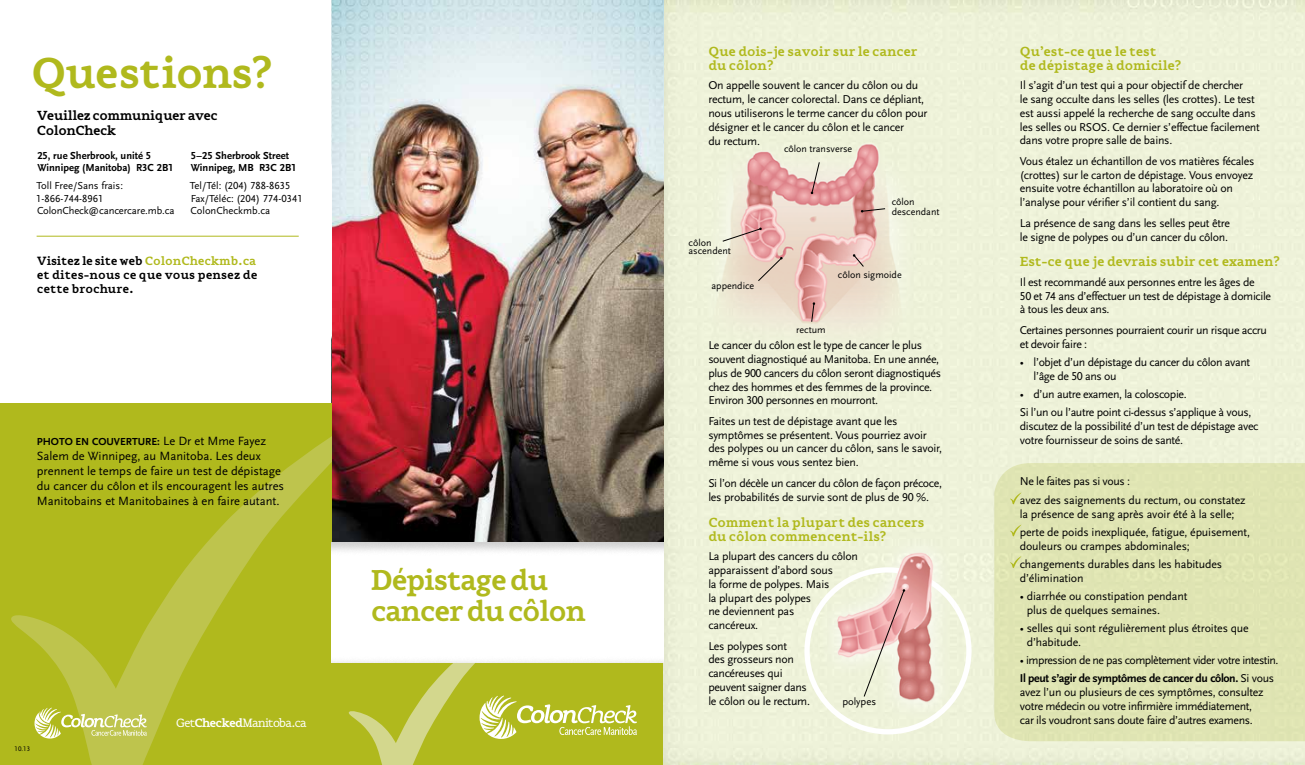
<style>
.page{position:relative;width:1305px;height:765px;background:#fff}
.page>*{position:absolute;margin:0;border:0;box-sizing:border-box;transform-origin:0 0}
.t1{font:700 45px "Flembo Text";letter-spacing:-.04em;color:#b0b91d}
.t2{font:700 30px/31.2px "Flembo Text";letter-spacing:-.05em;color:#b0b91d}
.t3{font:700 13.75px/14.4px "Flembo Text";letter-spacing:-.01em;color:#b0b91d}
.t4{font:700 13.75px/15px "Flembo Text";letter-spacing:-.03em;color:#000}
.t5{font:12.5px/15px "Scala Sans";color:#000}
.t6{font:700 12.5px/13.8px "Flembo Text";color:#000;text-align:justify}
.t7{font:12.5px "Flembo Text";letter-spacing:-.06em;color:#fff}
.t8{font:11.88px/13.8px "Scala Sans";letter-spacing:-.02em;color:#000}
.t9{font:11.88px/18.2px "Scala Sans";letter-spacing:-.04em;color:#000}
.t10{font:700 10.62px/12.5px "Scala Sans";color:#000}
.t11{font:10.62px "Scala Sans";color:#000}
.t12{font:10.62px/12.5px "Scala Sans Caps";color:#000}
.t13{font:10px/10px "Scala Sans";color:#000}
.t14{font:6.88px "Scala Sans Caps";color:#000}
.s1{font-family:"Scala Sans Figures"}
.s2{font-family:"Scala Sans"}
.s3{color:#b0b91d}
.s4{font-weight:400;font-size:12.5px}
.s5{font-weight:700}
.s6{font-family:"Scala Sans Caps"}
</style>
<div class="page">
<div style="left:332px;top:568px;width:331px;height:197px;background:#b0b91d"></div>
<div style="left:663px;top:0;width:642px;height:765px;background:#eef2d9"></div>
<div style="left:804px;top:567px;width:168px;height:167px;border:5px solid #fff;border-radius:50%"></div>
<div style="left:994px;top:463px;width:311px;height:279px;background:#dfe4b3"></div>
<img style="left:332px;top:0;width:331px;height:543px">
<hr style="left:37px;top:236px;width:262px;height:1px;background:#b0b91d">
<img style="left:692px;top:134px;width:229px;height:233px">
<img style="left:812px;top:531px;width:144px;height:190px">
<svg style="left:863px;top:589px;width:42px;height:108px"></svg>
<svg style="left:811px;top:162px;width:9px;height:32px"></svg>
<svg style="left:722px;top:227px;width:40px;height:15px"></svg>
<svg style="left:861px;top:208px;width:25px;height:5px"></svg>
<svg style="left:758px;top:257px;width:25px;height:25px"></svg>
<svg style="left:853px;top:254px;width:11px;height:13px"></svg>
<svg style="left:811px;top:302px;width:4px;height:20px"></svg>
<svg style="left:1010px;top:492px;width:12px;height:12px"></svg>
<svg style="left:1010px;top:524px;width:12px;height:12px"></svg>
<svg style="left:1010px;top:556px;width:12px;height:12px"></svg>
<div style="left:0;top:404px;width:332px;height:361px;background:#b0b91d"></div>
<svg style="left:11px;top:436px;width:321px;height:329px"></svg>
<div style="left:332px;top:543px;width:331px;height:120px;background:#000;opacity:.19"></div>
<svg style="left:348px;top:621px;width:289px;height:144px"></svg>
<svg style="left:35px;top:708px;width:112px;height:31px"></svg>
<h1 class="t1" style="left:31px;top:47px;width:243px">Questions?</h1>
<p class="t4" style="left:37px;top:108px;width:182px">Veuillez communiquer avec<br>ColonCheck</p>
<p class="t10" style="left:37px;top:149px;width:138px"><span class="s1">25,</span> rue Sherbrook, unité <span class="s1">5<br></span>Winnipeg (Manitoba) R<span class="s1">3</span>C <span class="s1">2</span>B<span class="s1">1</span></p>
<p class="t11" style="left:37px;top:180px;width:88px">Toll Free/Sans frais:</p>
<p class="t12" style="left:36px;top:192px;width:69px">1-866-744-8961</p>
<p class="t11" style="left:37px;top:205px;width:139px">ColonCheck@cancercare.mb.ca</p>
<p class="t10" style="left:191px;top:149px;width:107px"><span class="s1">5–25</span> Sherbrook Street<br>Winnipeg, MB R<span class="s1">3</span>C <span class="s1">2</span>B<span class="s1">1</span></p>
<p class="t12" style="left:190px;top:180px;width:114px"><span class="s2">Tel/Tél:</span> (204) 788-8635<br><span class="s2">Fax/Téléc:</span> (204) 774-0341</p>
<p class="t11" style="left:191px;top:205px;width:81px">ColonCheckmb.ca</p>
<p class="t6" style="left:37px;top:254px;width:222px">Visitez le site web <span class="s3">ColonCheckmb.ca </span>et dites-nous ce que vous pensez de cette brochure.</p>
<p class="t10" style="left:37px;top:435px;width:231px">PHOTO EN COUVERTURE: <span class="s4">Le Dr et Mme Fayez</span></p>
<p class="t5" style="left:37px;top:449px;width:249px">Salem de Winnipeg, au Manitoba. Les deux prennent le temps de faire un test de dépistage du cancer du côlon et ils encouragent les autres Manitobains et Manitobaines à en faire autant.</p>
<p class="t14" style="left:15px;top:745px;width:17px">10.13</p>
<p class="t7" style="left:176px;top:716px;width:132px">Get<span class="s5">Checked</span>Manitoba.ca</p>
<h2 class="t2" style="left:371px;top:564px;width:217px">Dépistage du cancer du côlon</h2>
<p class="t3" style="left:708px;top:44px;width:211px">Que dois-je savoir sur le cancer du côlon?</p>
<p class="t8" style="left:708px;top:79px;width:221px">On appelle souvent le cancer du côlon ou du rectum, le cancer colorectal. Dans ce dépliant, nous utiliserons le terme cancer du côlon pour désigner et le cancer du côlon et le cancer<br>du rectum.</p>
<p class="t13" style="left:784px;top:144px;width:70px">côlon transverse</p>
<p class="t13" style="left:689px;top:238px;width:44px;line-height:8.8px">côlon ascendent</p>
<p class="t13" style="left:712px;top:281px;width:44px">appendice</p>
<p class="t13" style="left:892px;top:197px;width:49px">côlon descendant</p>
<p class="t13" style="left:838px;top:270px;width:65px">côlon sigmoide</p>
<p class="t13" style="left:796px;top:325px;width:31px">rectum</p>
<p class="t8" style="left:708px;top:339px;width:234px">Le cancer du côlon est le type de cancer le plus souvent diagnostiqué au Manitoba. En une année, plus de <span class="s6">900</span> cancers du côlon seront diagnostiqués chez des hommes et des femmes de la province.<br>Environ <span class="s6">300</span> personnes en mourront.</p>
<p class="t8" style="left:708px;top:414px;width:235px">Faites un test de dépistage avant que les symptômes se présentent. Vous pourriez avoir des polypes ou un cancer du côlon, sans le savoir, même si vous vous sentez bien.</p>
<p class="t8" style="left:708px;top:476px;width:235px;line-height:14.4px">Si l’on décèle un cancer du côlon de façon précoce, les probabilités de survie sont de plus de <span class="s6">90</span> %.</p>
<p class="t3" style="left:708px;top:515px;width:217px">Comment la plupart des cancers du côlon commencent-ils?</p>
<p class="t8" style="left:708px;top:550px;width:151px">La plupart des cancers du côlon apparaissent d’abord sous<br>la forme de polypes. Mais<br>la plupart des polypes<br>ne deviennent pas<br>cancéreux.</p>
<p class="t8" style="left:708px;top:639px;width:103px">Les polypes sont<br>des grosseurs non cancéreuses qui peuvent saigner dans le côlon ou le rectum.</p>
<p class="t11" style="left:842px;top:696px;width:35px">polypes</p>
<p class="t3" style="left:1020px;top:44px;width:163px">Qu’est-ce que le test<br>de dépistage à domicile?</p>
<p class="t8" style="left:1020px;top:79px;width:242px">Il s’agit d’un test qui a pour objectif de chercher<br>le sang occulte dans les selles (les crottes). Le test est aussi appelé la recherche de sang occulte dans les selles ou RSOS. Ce dernier s’effectue facilement dans votre propre salle de bains.</p>
<p class="t8" style="left:1020px;top:154px;width:236px">Vous étalez un échantillon de vos matières fécales (crottes) sur le carton de dépistage. Vous envoyez ensuite votre échantillon au laboratoire où on l’analyse pour vérifier s’il contient du sang.</p>
<p class="t8" style="left:1020px;top:216px;width:212px">La présence de sang dans les selles peut être le signe de polypes ou d’un cancer du côlon.</p>
<p class="t3" style="left:1020px;top:254px;width:262px">Est-ce que je devrais subir cet examen?</p>
<p class="t8" style="left:1020px;top:275px;width:253px">Il est recommandé aux personnes entre les âges de<br><span class="s6">50</span> et <span class="s6">74</span> ans d’effectuer un test de dépistage à domicile à tous les deux ans.</p>
<p class="t8" style="left:1020px;top:323px;width:249px">Certaines personnes pourraient courir un risque accru et devoir faire :</p>
<p class="t8" style="left:1034px;top:355px;width:218px;text-indent:-14px">• l’objet d’un dépistage du cancer du côlon avant l’âge de <span class="s6">50</span> ans ou</p>
<p class="t8" style="left:1020px;top:385px;width:233px;line-height:18.2px">• d’un autre examen, la coloscopie.<br>Si l’un ou l’autre point ci-dessus s’applique à vous,</p>
<p class="t8" style="left:1020px;top:419px;width:240px">discutez de la possibilité d’un test de dépistage avec votre fournisseur de soins de santé.</p>
<p class="t8" style="left:1020px;top:471px;width:227px;line-height:19.4px">Ne le faites pas si vous :<br>avez des saignements du rectum, ou constatez</p>
<p class="t8" style="left:1020px;top:505px;width:232px;line-height:18.2px">la présence de sang après avoir été à la selle; perte de poids inexpliquée, fatigue, épuisement,</p>
<p class="t8" style="left:1020px;top:537px;width:204px;line-height:18.2px">douleurs ou crampes abdominales; changements durables dans les habitudes</p>
<p class="t8" style="left:1020px;top:571px;width:65px">d’élimination</p>
<p class="t8" style="left:1027px;top:589px;width:162px;text-indent:-7px">• diarrhée ou constipation pendant plus de quelques semaines.</p>
<p class="t8" style="left:1027px;top:621px;width:224px;text-indent:-7px">• selles qui sont régulièrement plus étroites que d’habitude.</p>
<p class="t9" style="left:1020px;top:651px;width:260px">• impression de ne pas complètement vider votre intestin.<br><span class="s5">Il peut s’agir de symptômes de cancer du côlon.</span> Si vous</p>
<p class="t8" style="left:1020px;top:686px;width:245px">avez l’un ou plusieurs de ces symptômes, consultez votre médecin ou votre infirmière immédiatement, car ils voudront sans doute faire d’autres examens.</p>
</div>
